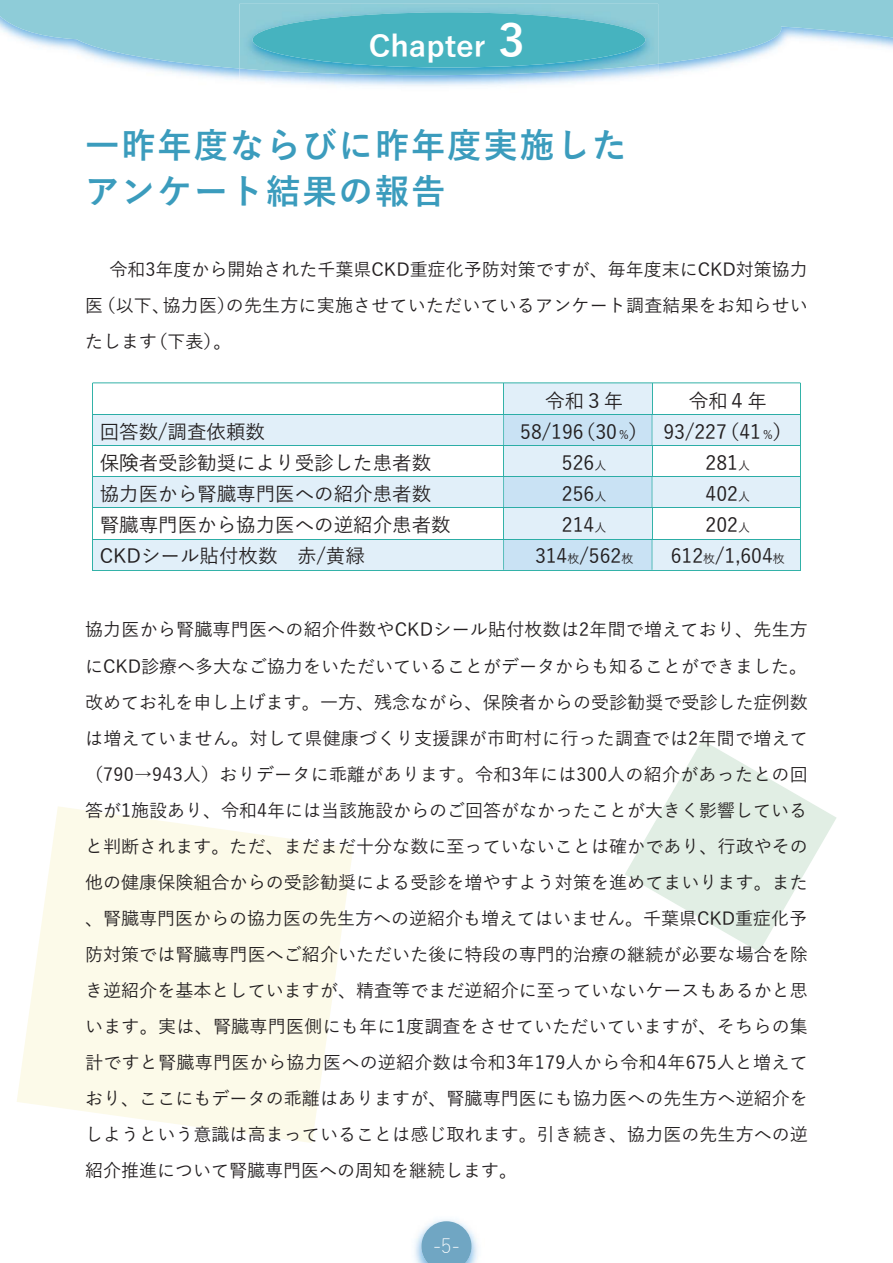
<style>
.page{position:relative;width:893px;height:1263px;background:#fff}
.page>*{position:absolute;margin:0;border:0;box-sizing:border-box;transform-origin:0 0}
.t1{font:700 34.5px/46.5px "Yu Gothic";letter-spacing:.05em;color:#3b9cbd}
.t2{font:700 30px "Yu Gothic";color:#fff}
.t3{font:500 19.5px "Yu Gothic";color:#231f20}
.t4{font:300 19.5px "Yu Gothic";color:#fff}
.t5{font:500 18px/36px "Yu Gothic";letter-spacing:.005em;color:#231f20;text-align:justify}
.s1{font-size:45px}
.s2{font-size:12px}
.s3{font-family:"Koz Go Pr 6 N";font-weight:400}
</style>
<div class="page">
<svg style="left:0;top:0;width:893px;height:69px;fill:#8eccd8"></svg>
<img style="left:239px;top:4px;width:419px;height:71px">
<div style="left:252px;top:12px;width:393px;height:56px;background:#46b3bf;border-radius:50%"></div>
<svg style="left:625px;top:740px;width:211px;height:212px"></svg>
<svg style="left:17px;top:806px;width:336px;height:337px;fill:#fcfae9"></svg>
<div style="left:504px;top:383px;width:148px;height:187px;background:#e1eff9"></div>
<hr style="left:93px;top:382px;width:707px;height:1px;background:#33b2a8">
<hr style="left:93px;top:507px;width:707px;height:1px;background:#33b2a8">
<hr style="left:93px;top:570px;width:707px;height:1px;background:#33b2a8">
<hr style="left:503px;top:383px;width:1px;height:187px;background:#33b2a8">
<hr style="left:652px;top:383px;width:1px;height:187px;background:#33b2a8">
<hr style="left:800px;top:383px;width:1px;height:187px;background:#33b2a8">
<hr style="left:92px;top:383px;width:1px;height:187px;background:#33b2a8">
<div style="left:652px;top:414px;width:148px;height:31px;background:#e1eff9"></div>
<hr style="left:652px;top:414px;width:148px;height:1px;background:#2cada6">
<hr style="left:652px;top:445px;width:148px;height:1px;background:#2cada6">
<div style="left:504px;top:414px;width:148px;height:31px;background:#c9e2f4"></div>
<hr style="left:504px;top:414px;width:148px;height:1px;background:#2cada6">
<hr style="left:504px;top:445px;width:148px;height:1px;background:#2cada6">
<div style="left:93px;top:414px;width:410px;height:31px;background:#e1eff9"></div>
<hr style="left:93px;top:414px;width:410px;height:1px;background:#2cada6">
<hr style="left:93px;top:445px;width:410px;height:1px;background:#2cada6">
<svg style="left:503px;top:415px;width:1px;height:30px"></svg>
<svg style="left:652px;top:415px;width:1px;height:30px"></svg>
<div style="left:652px;top:477px;width:148px;height:30px;background:#e1eff9"></div>
<hr style="left:652px;top:476px;width:148px;height:1px;background:#2cada6">
<div style="left:504px;top:477px;width:148px;height:30px;background:#c9e2f4"></div>
<hr style="left:504px;top:476px;width:148px;height:1px;background:#2cada6">
<div style="left:93px;top:477px;width:410px;height:30px;background:#e1eff9"></div>
<hr style="left:93px;top:476px;width:410px;height:1px;background:#2cada6">
<svg style="left:503px;top:477px;width:1px;height:30px"></svg>
<svg style="left:652px;top:477px;width:1px;height:30px"></svg>
<div style="left:652px;top:539px;width:148px;height:31px;background:#e1eff9"></div>
<hr style="left:652px;top:539px;width:148px;height:1px;background:#2cada6">
<div style="left:504px;top:539px;width:148px;height:31px;background:#c9e2f4"></div>
<hr style="left:504px;top:539px;width:148px;height:1px;background:#2cada6">
<div style="left:93px;top:539px;width:410px;height:31px;background:#e1eff9"></div>
<hr style="left:93px;top:539px;width:410px;height:1px;background:#2cada6">
<svg style="left:503px;top:540px;width:1px;height:30px"></svg>
<svg style="left:652px;top:540px;width:1px;height:30px"></svg>
<img style="left:414px;top:1219px;width:64px;height:44px">
<svg style="left:421px;top:1221px;width:51px;height:42px;background:#84b3cc"></svg>
<h2 class="t2" style="left:369px;top:29px;width:157px">Chapter <span class="s1">3</span></h2>
<h1 class="t1" style="left:85px;top:123px;width:543px">一昨年度ならびに昨年度実施したアンケート結果の報告</h1>
<p class="t5" style="left:85px;top:249px;width:724px;text-indent:7px">　令和3年度から開始された千葉県CKD重症化予防対策ですが、毎年度末にCKD対策協力医（以下、協力医）の先生方に実施させていただいているアンケート調査結果をお知らせいたします（下表）。</p>
<p class="t3" style="left:545px;top:382px;width:79px">令和３年</p>
<p class="t3" style="left:689px;top:382px;width:79px">令和４年</p>
<p class="t3" style="left:100px;top:413px;width:167px">回答数/調査依頼数</p>
<p class="t3" style="left:520px;top:413px;width:273px">58/196（30 <span class="s2">%</span>） 93/227（41 <span class="s2">%</span>）</p>
<p class="t3" style="left:100px;top:444px;width:333px">保<span class="s3">険</span>者受診勧奨により受診した患者数</p>
<p class="t3" style="left:562px;top:444px;width:46px">526<span class="s2">人</span></p>
<p class="t3" style="left:706px;top:444px;width:46px">281<span class="s2">人</span></p>
<p class="t3" style="left:100px;top:475px;width:333px">協力医から腎臓専門医への紹介患者数</p>
<p class="t3" style="left:562px;top:475px;width:46px">256<span class="s2">人</span></p>
<p class="t3" style="left:706px;top:475px;width:46px">402<span class="s2">人</span></p>
<p class="t3" style="left:100px;top:507px;width:352px">腎臓専門医から協力医への逆紹介患者数</p>
<p class="t3" style="left:562px;top:507px;width:46px">214<span class="s2">人</span></p>
<p class="t3" style="left:706px;top:507px;width:46px">202<span class="s2">人</span></p>
<p class="t3" style="left:100px;top:538px;width:267px">CKDシール貼付枚数　赤/黄緑</p>
<p class="t3" style="left:535px;top:538px;width:100px">314<span class="s2">枚</span>/562<span class="s2">枚</span></p>
<p class="t3" style="left:671px;top:538px;width:116px">612<span class="s2">枚</span>/1,604<span class="s2">枚</span></p>
<p class="t5" style="left:85px;top:609px;width:724px">協力医から腎臓専門医への紹介件数やCKDシール貼付枚数は2年間で増えており、先生方にCKD診療へ多大なご協力をいただいていることがデータからも知ることができました。改めてお礼を申し上げます。一方、残念ながら、保険者からの受診勧奨で受診した症例数は増えていません。対して県健康づくり支援課が市町村に行った調査では2年間で増えて（790→943人）おりデータに乖離があります。令和3年には300人の紹介があったとの回答が1施設あり、令和4年には当該施設からのご回答がなかったことが大きく影響していると判断されます。ただ、まだまだ十分な数に至っていないことは確かであり、行政やその他の健康保険組合からの受診勧奨による受診を増やすよう対策を進めてまいります。また、腎臓専門医からの協力医の先生方への逆紹介も増えてはいません。千葉県CKD重症化予防対策では腎臓専門医へご紹介いただいた後に特段の専門的治療の継続が必要な場合を除き逆紹介を基本としていますが、精査等でまだ逆紹介に至っていないケースもあるかと思います。実は、腎臓専門医側にも年に1度調査をさせていただいていますが、そちらの集計ですと腎臓専門医から協力医への逆紹介数は令和3年179人から令和4年675人と増えており、ここにもデータの乖離はありますが、腎臓専門医にも協力医への先生方へ逆紹介をしようという意識は高まっていることは感じ取れます。引き続き、協力医の先生方への逆紹介推進について腎臓専門医への周知を継続します。</p>
<p class="t4" style="left:433px;top:1227px;width:28px">-5-</p>
</div>
